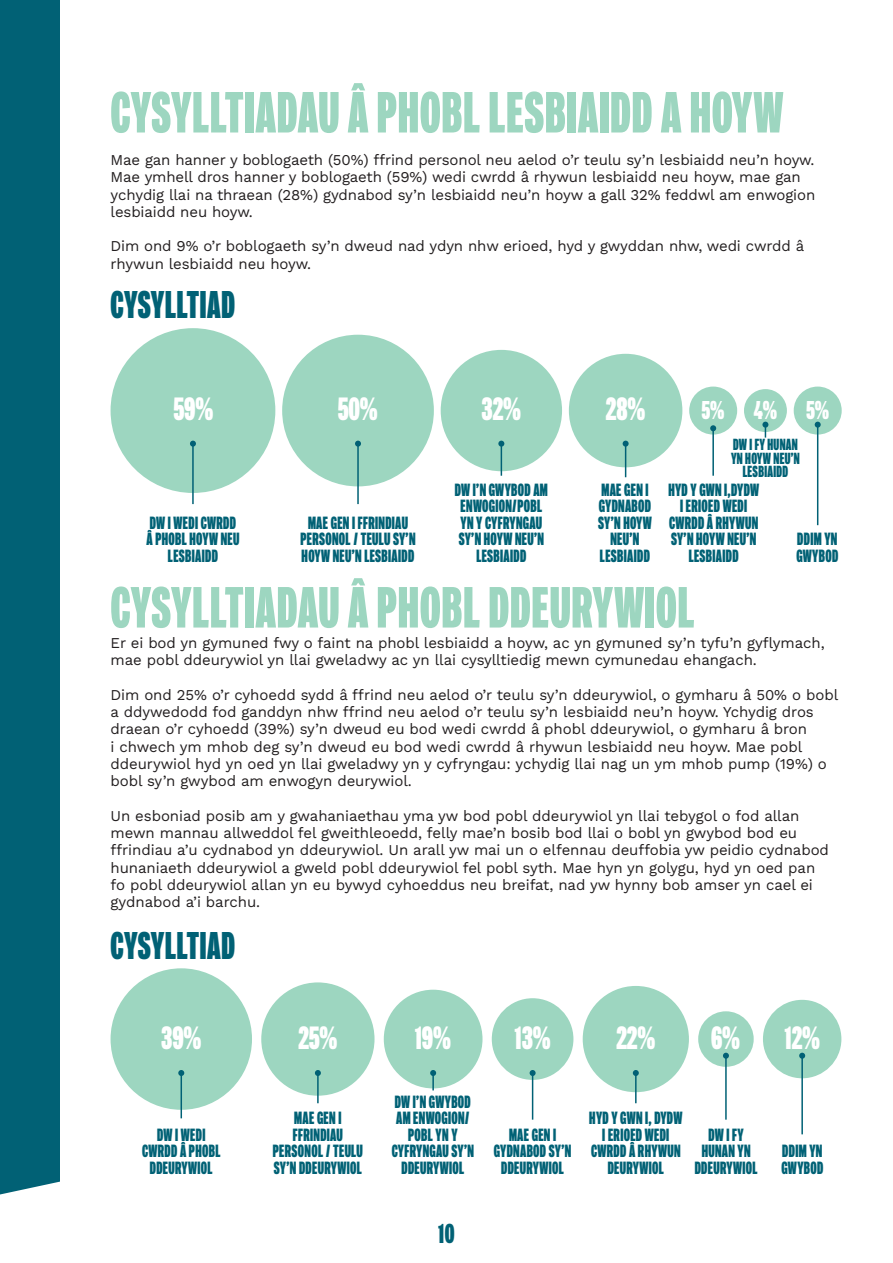
<style>
.page{position:relative;width:893px;height:1263px;background:#fff}
.page>*{position:absolute;margin:0;border:0;box-sizing:border-box;transform-origin:0 0}
.t1{font:54px "Stonewall Voice Stonewall Proud";letter-spacing:.02em;color:#9dd6c0}
.t2{font:36px "Stonewall Voice Stonewall Proud";letter-spacing:.02em;color:#016175}
.t3{font:30px "Stonewall Voice Stonewall Proud";letter-spacing:-.005em;color:#fff}
.t4{font:25.5px "Stonewall Voice Stonewall Proud";color:#016175}
.t5{font:24px "Stonewall Voice Stonewall Proud";color:#fff}
.t6{font:16.5px/16.5px "Stonewall Voice Stonewall Proud";letter-spacing:.02em;color:#016175;text-align:center}
.t7{font:15px/17.2px "Work Sans";letter-spacing:-.005em;color:#231f20}
.t8{font:15px/13.5px "Stonewall Voice Stonewall Proud";letter-spacing:.02em;color:#016175;text-align:center}
</style>
<div class="page">
<div style="left:0;top:0;width:60px;height:1263px;background:#016175"></div>
<svg style="left:0;top:1000px;width:842px;height:263px"></svg>
<div style="left:111px;top:968px;width:141px;height:142px;background:#9dd6c0;border-radius:71px"></div>
<div style="left:261px;top:982px;width:113px;height:114px;background:#9dd6c0;border-radius:57px"></div>
<div style="left:384px;top:990px;width:98px;height:98px;background:#9dd6c0;border-radius:49px"></div>
<div style="left:492px;top:998px;width:81px;height:82px;background:#9dd6c0;border-radius:41px"></div>
<div style="left:583px;top:986px;width:106px;height:106px;background:#9dd6c0;border-radius:53px"></div>
<div style="left:698px;top:1011px;width:56px;height:56px;background:#9dd6c0;border-radius:28px"></div>
<div style="left:763px;top:1000px;width:78px;height:78px;background:#9dd6c0;border-radius:39px"></div>
<div style="left:111px;top:328px;width:164px;height:165px;background:#9dd6c0;border-radius:82px"></div>
<div style="left:282px;top:335px;width:152px;height:151px;background:#9dd6c0;border-radius:76px"></div>
<div style="left:441px;top:350px;width:121px;height:121px;background:#9dd6c0;border-radius:61px"></div>
<div style="left:569px;top:354px;width:113px;height:113px;background:#9dd6c0;border-radius:57px"></div>
<div style="left:689px;top:387px;width:48px;height:47px;background:#9dd6c0;border-radius:24px"></div>
<div style="left:744px;top:389px;width:43px;height:43px;background:#9dd6c0;border-radius:21px"></div>
<div style="left:794px;top:387px;width:48px;height:47px;background:#9dd6c0;border-radius:24px"></div>
<hr style="left:192px;top:444px;width:2px;height:60px;background:#016175">
<svg style="left:190px;top:441px;width:6px;height:6px"></svg>
<hr style="left:181px;top:1073px;width:1px;height:45px;background:#016175">
<svg style="left:178px;top:1070px;width:6px;height:6px"></svg>
<hr style="left:317px;top:1073px;width:2px;height:30px;background:#016175">
<svg style="left:315px;top:1070px;width:6px;height:6px"></svg>
<svg style="left:430px;top:1070px;width:6px;height:20px"></svg>
<hr style="left:532px;top:1073px;width:1px;height:47px;background:#016175">
<svg style="left:530px;top:1070px;width:6px;height:6px"></svg>
<hr style="left:635px;top:1073px;width:2px;height:30px;background:#016175">
<svg style="left:633px;top:1070px;width:6px;height:6px"></svg>
<hr style="left:725px;top:1056px;width:2px;height:64px;background:#016175">
<svg style="left:723px;top:1053px;width:6px;height:6px"></svg>
<hr style="left:801px;top:1056px;width:2px;height:78px;background:#016175">
<svg style="left:799px;top:1053px;width:6px;height:6px"></svg>
<hr style="left:357px;top:444px;width:2px;height:60px;background:#016175">
<svg style="left:355px;top:441px;width:6px;height:6px"></svg>
<hr style="left:501px;top:444px;width:1px;height:32px;background:#016175">
<svg style="left:498px;top:441px;width:6px;height:6px"></svg>
<hr style="left:625px;top:444px;width:1px;height:33px;background:#016175">
<svg style="left:623px;top:441px;width:6px;height:6px"></svg>
<hr style="left:712px;top:428px;width:2px;height:48px;background:#016175">
<svg style="left:710px;top:425px;width:6px;height:6px"></svg>
<svg style="left:762px;top:422px;width:6px;height:16px"></svg>
<hr style="left:817px;top:425px;width:1px;height:100px;background:#016175">
<svg style="left:815px;top:422px;width:6px;height:6px"></svg>
<p class="t1" style="left:111px;top:83px;width:674px">CYSYLLTIADAU Â PHOBL LESBIAIDD A HOYW</p>
<p class="t7" style="left:111px;top:151px;width:706px">Mae gan hanner y boblogaeth (50%) ffrind personol neu aelod o’r teulu sy’n lesbiaidd neu’n hoyw.<br>Mae ymhell dros hanner y boblogaeth (59%) wedi cwrdd â rhywun lesbiaidd neu hoyw, mae gan ychydig llai na thraean (28%) gydnabod sy’n lesbiaidd neu’n hoyw a gall 32% feddwl am enwogion lesbiaidd neu hoyw.</p>
<p class="t7" style="left:111px;top:237px;width:695px">Dim ond 9% o’r boblogaeth sy’n dweud nad ydyn nhw erioed, hyd y gwyddan nhw, wedi cwrdd â rhywun lesbiaidd neu hoyw.</p>
<p class="t2" style="left:111px;top:285px;width:126px">CYSYLLTIAD</p>
<p class="t3" style="left:174px;top:392px;width:41px">59%</p>
<p class="t6" style="left:147px;top:515px;width:94px">DW I WEDI CWRDD<br>Â PHOBL HOYW NEU<br>LESBIAIDD</p>
<p class="t3" style="left:338px;top:392px;width:41px">50%</p>
<p class="t3" style="left:482px;top:392px;width:41px">32%</p>
<p class="t3" style="left:606px;top:392px;width:41px">28%</p>
<p class="t5" style="left:702px;top:397px;width:24px">5%</p>
<p class="t5" style="left:754px;top:397px;width:25px">4%</p>
<p class="t5" style="left:806px;top:397px;width:24px">5%</p>
<p class="t6" style="left:300px;top:515px;width:117px">MAE GEN I FFRINDIAU<br>PERSONOL / TEULU SY’N<br>HOYW NEU’N LESBIAIDD</p>
<p class="t6" style="left:455px;top:482px;width:95px">DW I’N GWYBOD AM<br>ENWOGION/POBL<br>YN Y CYFRYNGAU<br>SY’N HOYW NEU’N<br>LESBIAIDD</p>
<p class="t6" style="left:598px;top:482px;width:55px">MAE GEN I<br>GYDNABOD<br>SY’N HOYW<br>NEU’N<br>LESBIAIDD</p>
<p class="t8" style="left:731px;top:438px;width:70px">DW I FY HUNAN<br>YN HOYW NEU’N<br>LESBIAIDD</p>
<p class="t6" style="left:668px;top:482px;width:92px">HYD Y GWN I,DYDW<br>I ERIOED WEDI<br>CWRDD Â RHYWUN<br>SY’N HOYW NEU’N<br>LESBIAIDD</p>
<p class="t6" style="left:796px;top:531px;width:43px;text-align:left">DDIM YN<br>GWYBOD</p>
<p class="t1" style="left:111px;top:578px;width:585px">CYSYLLTIADAU Â PHOBL DDEURYWIOL</p>
<p class="t7" style="left:111px;top:634px;width:716px">Er ei bod yn gymuned fwy o faint na phobl lesbiaidd a hoyw, ac yn gymuned sy’n tyfu’n gyflymach, mae pobl ddeurywiol yn llai gweladwy ac yn llai cysylltiedig mewn cymunedau ehangach.</p>
<p class="t7" style="left:111px;top:686px;width:729px">Dim ond 25% o’r cyhoedd sydd â ffrind neu aelod o’r teulu sy’n ddeurywiol, o gymharu â 50% o bobl a ddywedodd fod ganddyn nhw ffrind neu aelod o’r teulu sy’n lesbiaidd neu’n hoyw. Ychydig dros draean o’r cyhoedd (39%) sy’n dweud eu bod wedi cwrdd â phobl ddeurywiol, o gymharu â bron<br>i chwech ym mhob deg sy’n dweud eu bod wedi cwrdd â rhywun lesbiaidd neu hoyw. Mae pobl ddeurywiol hyd yn oed yn llai gweladwy yn y cyfryngau: ychydig llai nag un ym mhob pump (19%) o bobl sy’n gwybod am enwogyn deurywiol.</p>
<p class="t7" style="left:111px;top:806px;width:720px">Un esboniad posib am y gwahaniaethau yma yw bod pobl ddeurywiol yn llai tebygol o fod allan mewn mannau allweddol fel gweithleoedd, felly mae’n bosib bod llai o bobl yn gwybod bod eu ffrindiau a’u cydnabod yn ddeurywiol. Un arall yw mai un o elfennau deuffobia yw peidio cydnabod hunaniaeth ddeurywiol a gweld pobl ddeurywiol fel pobl syth. Mae hyn yn golygu, hyd yn oed pan fo pobl ddeurywiol allan yn eu bywyd cyhoeddus neu breifat, nad yw hynny bob amser yn cael ei gydnabod a’i barchu.</p>
<p class="t2" style="left:111px;top:926px;width:126px">CYSYLLTIAD</p>
<p class="t3" style="left:161px;top:1022px;width:42px">39%</p>
<p class="t3" style="left:298px;top:1022px;width:40px">25%</p>
<p class="t3" style="left:415px;top:1022px;width:38px">19%</p>
<p class="t3" style="left:515px;top:1022px;width:37px">13%</p>
<p class="t3" style="left:616px;top:1022px;width:40px">22%</p>
<p class="t3" style="left:711px;top:1022px;width:31px">6%</p>
<p class="t3" style="left:785px;top:1022px;width:37px">12%</p>
<p class="t6" style="left:142px;top:1126px;width:80px">DW I WEDI<br>CWRDD Â PHOBL<br>DDEURYWIOL</p>
<p class="t6" style="left:273px;top:1110px;width:92px">MAE GEN I<br>FFRINDIAU<br>PERSONOL / TEULU<br>SY’N DDEURYWIOL</p>
<p class="t6" style="left:392px;top:1093px;width:84px">DW I’N GWYBOD<br>AM ENWOGION/<br>POBL YN Y<br>CYFRYNGAU SY’N<br>DDEURYWIOL</p>
<h3 class="t4" style="left:438px;top:1220px;width:18px">10</h3>
<p class="t6" style="left:494px;top:1126px;width:79px">MAE GEN I<br>GYDNABOD SY’N<br>DDEURYWIOL</p>
<p class="t6" style="left:589px;top:1110px;width:94px">HYD Y GWN I, DYDW<br>I ERIOED WEDI<br>CWRDD Â RHYWUN<br>DEURYWIOL</p>
<p class="t6" style="left:695px;top:1126px;width:64px">DW I FY<br>HUNAN YN<br>DDEURYWIOL</p>
<p class="t6" style="left:781px;top:1143px;width:43px;text-align:left">DDIM YN<br>GWYBOD</p>
</div>
